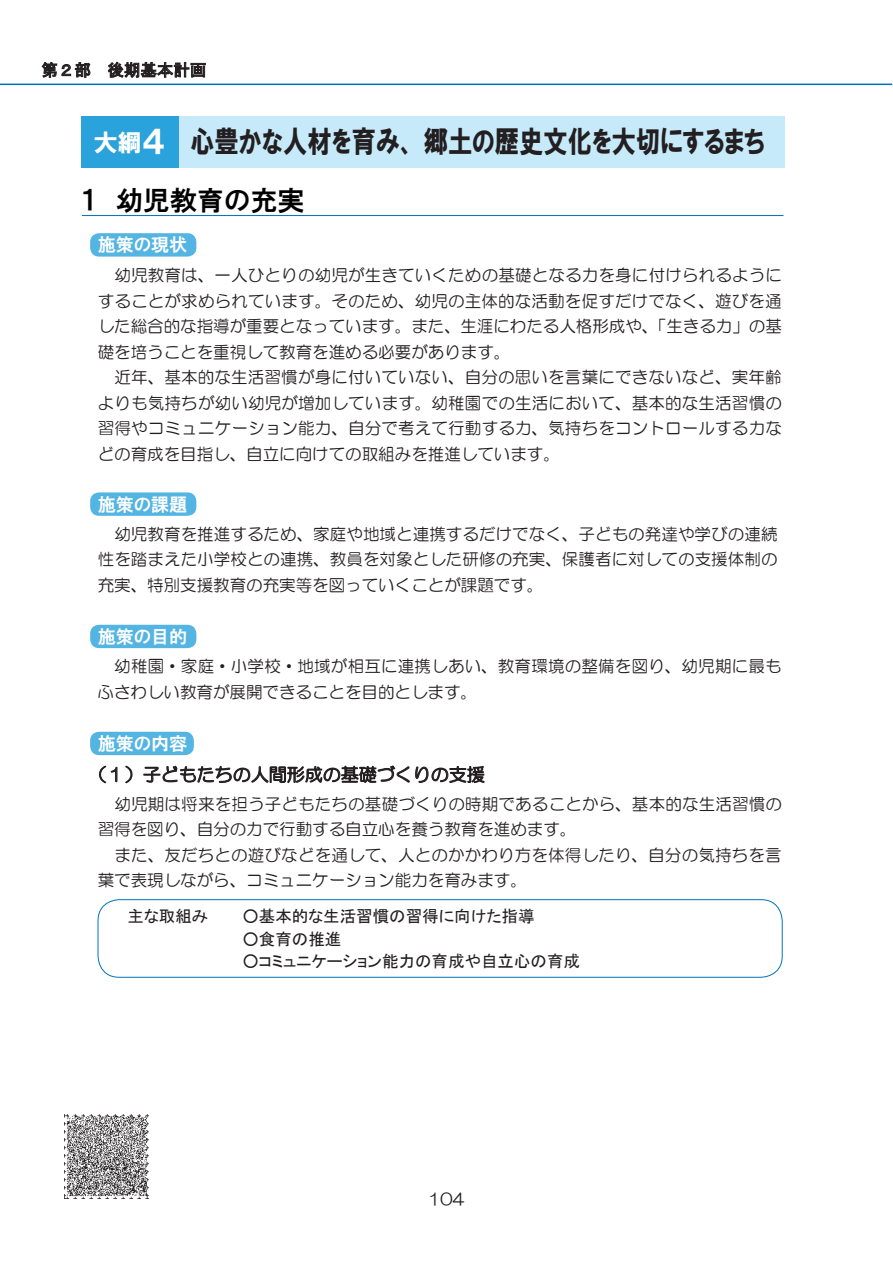
<style>
.page{position:relative;width:893px;height:1263px;background:#fff}
.page>*{position:absolute;margin:0;border:0;box-sizing:border-box;transform-origin:0 0}
.t1{font:30px "HGP Soei Kakugothic UB";color:#231f20;scale:.81 1}
.t2{font:27px "HGP Gothic E";color:#000}
.t3{font:24px "HGP Soei Kakugothic UB";color:#fff}
.t4{font:18px "HG Maru Gothic MPRO";color:#231f20}
.t5{font:18px "HGP Gothic E";color:#fff}
.t6{font:16.5px/25.5px "HG Maru Gothic MPRO";color:#231f20;text-align:justify}
.t7{font:16.5px "MS P Gothic";color:#231f20}
.t8{font:16.5px "MS Gothic";color:#231f20}
.s1{font-size:31.5px}
</style>
<div class="page">
<hr style="left:0;top:84px;width:892px;height:1px;background:#0073bc">
<svg style="left:42px;top:62px;width:48px;height:15px"></svg>
<svg style="left:108px;top:62px;width:98px;height:16px"></svg>
<div style="left:90px;top:233px;width:106px;height:24px;background:#54b4e2;border-radius:9px"></div>
<div style="left:90px;top:492px;width:106px;height:24px;background:#54b4e2;border-radius:9px"></div>
<div style="left:90px;top:625px;width:106px;height:23px;background:#54b4e2;border-radius:9px"></div>
<svg style="left:99px;top:766px;width:18px;height:17px"></svg>
<svg style="left:126px;top:766px;width:6px;height:17px"></svg>
<svg style="left:143px;top:766px;width:266px;height:17px"></svg>
<svg style="left:415px;top:766px;width:69px;height:17px"></svg>
<div style="left:90px;top:732px;width:104px;height:23px;background:#54b4e2;border-radius:9px"></div>
<div style="left:98px;top:899px;width:684px;height:78px;border:1px solid #0073bc;border-radius:21px"></div>
<div style="left:81px;top:116px;width:99px;height:52px;background:#2aa2db"></div>
<div style="left:179px;top:116px;width:605px;height:52px;background:#c6eafa"></div>
<hr style="left:82px;top:215px;width:701px;height:1px;background:#0073bc">
<img style="left:64px;top:1114px;width:84px;height:85px">
<p class="t8" style="left:41px;top:62px;width:167px">第２部　後期基本計画</p>
<p class="t3" style="left:94px;top:130px;width:73px">大綱<span class="s1">４</span></p>
<p class="t1" style="left:190px;top:126px;width:711px">心豊かな人材を育み、郷土の歴史文化を大切にするまち</p>
<p class="t2" style="left:81px;top:186px;width:225px">１　幼児教育の充実</p>
<p class="t5" style="left:98px;top:236px;width:91px">施策の現状</p>
<p class="t6" style="left:98px;top:263px;width:686px">　幼児教育は、一人ひとりの幼児が生きていくための基礎となる力を身に付けられるようにすることが求められています。そのため、幼児の主体的な活動を促すだけでなく、遊びを通した総合的な指導が重要となっています。また、生涯にわたる人格形成や、「生きる力」の基礎を培うことを重視して教育を進める必要があります。</p>
<p class="t6" style="left:98px;top:365px;width:686px">　近年、基本的な生活習慣が身に付いていない、自分の思いを言葉にできないなど、実年齢よりも気持ちが幼い幼児が増加しています。幼稚園での生活において、基本的な生活習慣の習得やコミュニケーション能力、自分で考えて行動する力、気持ちをコントロールする力などの育成を目指し、自立に向けての取組みを推進しています。</p>
<p class="t5" style="left:98px;top:495px;width:91px">施策の課題</p>
<p class="t6" style="left:98px;top:521px;width:681px">　幼児教育を推進するため、家庭や地域と連携するだけでなく、子どもの発達や学びの連続性を踏まえた小学校との連携、教員を対象とした研修の充実、保護者に対しての支援体制の充実、特別支援教育の充実等を図っていくことが課題です。</p>
<p class="t5" style="left:98px;top:627px;width:91px">施策の目的</p>
<p class="t6" style="left:98px;top:653px;width:686px">　幼稚園・家庭・小学校・地域が相互に連携しあい、教育環境の整備を図り、幼児期に最もふさわしい教育が展開できることを目的とします。</p>
<p class="t5" style="left:98px;top:734px;width:91px">施策の内容</p>
<p class="t4" style="left:89px;top:765px;width:398px">（１）子どもたちの人間形成の基礎づくりの支援</p>
<p class="t6" style="left:98px;top:791px;width:686px">　幼児期は将来を担う子どもたちの基礎づくりの時期であることから、基本的な生活習慣の習得を図り、自分の力で行動する自立心を養う教育を進めます。</p>
<p class="t6" style="left:98px;top:842px;width:685px">　また、友だちとの遊びなどを通して、人とのかかわり方を体得したり、自分の気持ちを言葉で表現しながら、コミュニケーション能力を育みます。</p>
<p class="t7" style="left:128px;top:908px;width:82px">主な取組み</p>
<p class="t7" style="left:242px;top:908px;width:294px">○基本的な生活習慣の習得に向けた指導</p>
<p class="t7" style="left:242px;top:930px;width:100px">○食育の推進</p>
<p class="t7" style="left:242px;top:953px;width:339px">○コミュニケーション能力の育成や自立心の育成</p>
<p class="t6" style="left:428px;top:1186px;width:38px">104</p>
</div>
